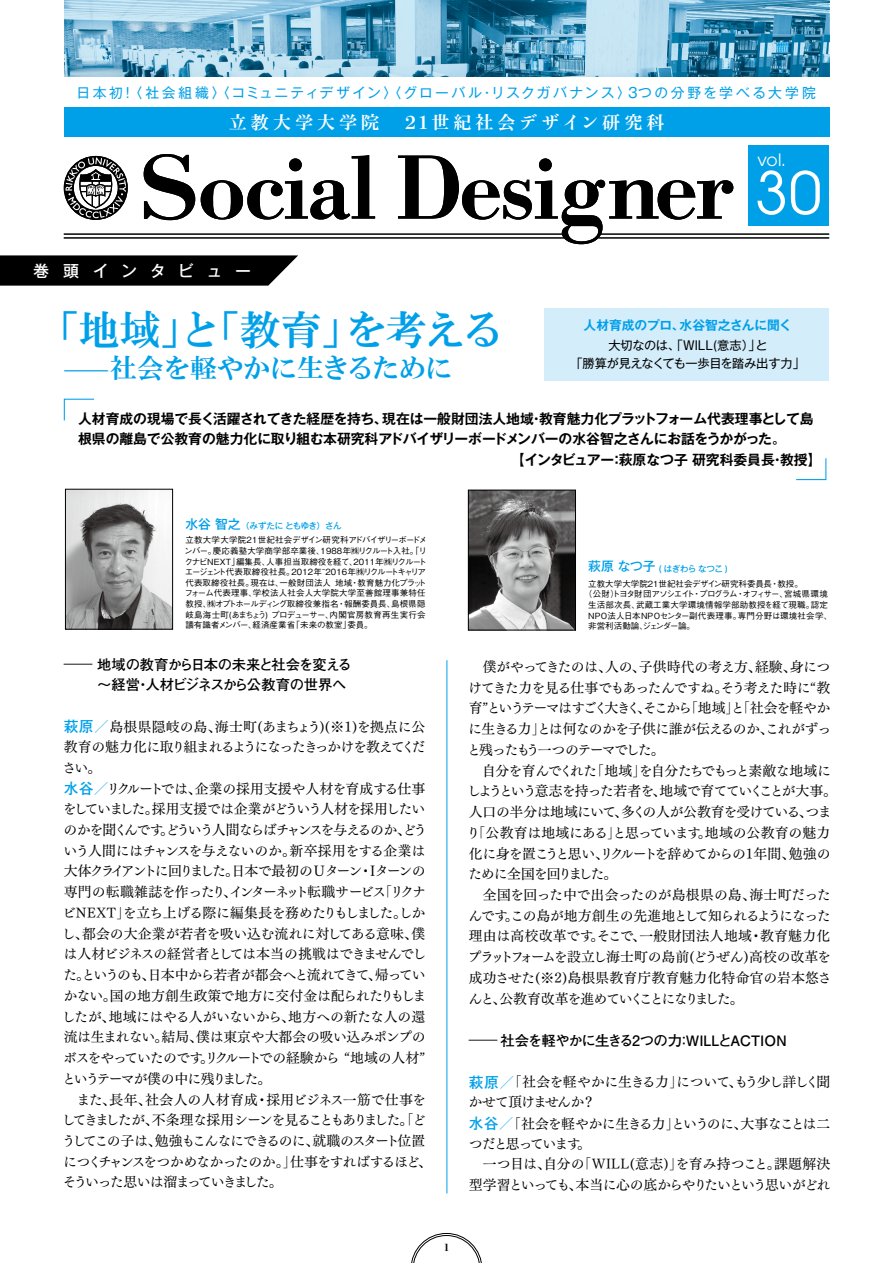
<style>
.page{position:relative;width:893px;height:1263px;background:#fff}
.page>*{position:absolute;margin:0;border:0;box-sizing:border-box;transform-origin:0 0}
.t1{font:500 89.25px "Bodoni BE";letter-spacing:-.02em;color:#000}
.t2{font:58.2px "Avant Garde";color:#fff}
.t3{font:40.8px "Ro H Mincho Std XB";letter-spacing:-.015em;color:#00a0e9}
.t4{font:26.85px "Ro H Mincho Std XB";letter-spacing:-.01em;color:#00a0e9}
.t5{font:18px "Ro H Min Sink Std XB";letter-spacing:.22em;color:#fff}
.t6{font:17.1px "Avant Garde";color:#fff}
.t7{font:500 15.9px "Gothic MB101 Pro";letter-spacing:.795em;color:#fff}
.t8{font:700 14.4px/20.7px "Futo Go B101 Pro";letter-spacing:-.055em;color:#000}
.t9{font:700 14.4px "Futo Go B101 Pro";letter-spacing:-.035em;color:#000}
.t10{font:13.8px/20.7px "Tsuku Min Pro M";letter-spacing:-.05em;color:#000}
.t11{font:700 13.8px "Gothic MB101 Pro De";color:#000}
.t12{font:13.8px "Gothic MB101 Pro";letter-spacing:.165em;color:#00a0e9}
.t13{font:700 12.75px "Gothic MB101 Pro De";letter-spacing:-.005em;color:#00a0e9}
.t14{font:12.15px/18px "Gothic MB101 Pro";letter-spacing:-.02em;color:#000;text-align:center}
.t15{font:500 10.65px "Bodoni BE";color:#000}
.t16{font:500 8.55px/10.6px "Gothic BBB Pro";letter-spacing:.01em;color:#000}
.t17{font:500 8.55px "Gothic BBB Pro";letter-spacing:-.105em;color:#000}
.t18{font:500 8.55px "Gothic MB101 Pro";letter-spacing:-.06em;color:#00a0e9}
.t19{font:500 8.55px "Gothic BBB Pro";letter-spacing:-.035em;color:#000}
.s1{font-size:90px}
.s2{font-size:18.75px}
.s3{font-family:"Koz Go Pr 6 N"}
.s4{font-size:12.75px}
.s5{font-size:10.05px}
.s6{font-family:"Futo Go B101 Pro";font-weight:700;font-size:14.85px;color:#00a0e9}
</style>
<div class="page">
<div style="left:544px;top:308px;width:285px;height:73px;background:#d3edfb"></div>
<div style="left:64px;top:107px;width:765px;height:30px;background:#00a0e9"></div>
<svg style="left:64px;top:0;width:765px;height:77px;background:#6da9c6"></svg>
<div style="left:748px;top:145px;width:81px;height:81px;background:#00a0e9"></div>
<svg style="left:64px;top:156px;width:64px;height:64px"></svg>
<hr style="left:64px;top:234px;width:502px;height:1px;background:#000">
<hr style="left:598px;top:234px;width:231px;height:1px;background:#000">
<hr style="left:64px;top:238px;width:502px;height:1px;background:#000">
<hr style="left:598px;top:238px;width:231px;height:1px;background:#000">
<svg style="left:0;top:255px;width:298px;height:31px;background:#121212"></svg>
<hr style="left:447px;top:660px;width:1px;height:533px;background:#00a0e9">
<img style="left:470px;top:492px;width:104px;height:136px">
<div style="left:468px;top:490px;width:108px;height:140px;border:1px solid #000"></div>
<img style="left:67px;top:491px;width:104px;height:136px">
<div style="left:65px;top:489px;width:108px;height:140px;border:1px solid #000"></div>
<svg style="left:63px;top:398px;width:32px;height:23px"></svg>
<svg style="left:796px;top:458px;width:31px;height:23px"></svg>
<svg style="left:411px;top:1233px;width:71px;height:30px"></svg>
<p class="t12" style="left:77px;top:82px;width:741px">日本初！〈社会組織〉〈コミュニティデザイン〉〈グローバル・リスクガバナンス〉3つの分野を学べる大学院</p>
<h3 class="t5" style="left:229px;top:111px;width:437px">立教大学大学院　21世紀社会デザイン研究科</h3>
<p class="t6" style="left:757px;top:150px;width:30px">vol.</p>
<h2 class="t2" style="left:755px;top:159px;width:67px">30</h2>
<h1 class="t1" style="left:137px;top:137px;width:599px"><span class="s1">S</span>ocial Designer</h1>
<p class="t7" style="left:33px;top:258px;width:219px">巻頭インタビュー</p>
<h3 class="t3" style="left:39px;top:304px;width:466px">「地域」と「教育」を考える</h3>
<h3 class="t4" style="left:62px;top:351px;width:392px"><span class="s2">―</span>社会を軽やかに生きるために</h3>
<p class="t13" style="left:584px;top:315px;width:210px">人材育成のプロ、水谷智之さんに聞く</p>
<p class="t14" style="left:570px;top:335px;width:236px">大切なのは、「WILL(意志）」と<br>「勝算が見えなくても一歩目を踏み出す力」</p>
<p class="t11" style="left:78px;top:407px;width:737px">人材育成の現場で長く活躍されてきた経歴を持ち、現在は一般財団法人地域・教育魅力化プラットフォーム代表理事として島</p>
<p class="t11" style="left:78px;top:428px;width:709px">根県の離島で公教育の魅力化に取り組む本研究科アドバイザリーボードメンバーの水谷智之さんにお話をうかがった。</p>
<p class="t11" style="left:511px;top:448px;width:312px">【インタビュアー：萩原なつ<span class="s3">子</span>研究科委員長・教授】</p>
<p class="t18" style="left:185px;top:519px;width:158px"><span class="s4">水谷 智之</span>（みずたに ともゆき）さん</p>
<p class="t16" style="left:184px;top:534px;width:244px">立教大学大学院21世紀社会デザイン研究科アドバイザリーボードメンバー。慶応義塾大学商学部卒業後、1988年㈱リクルート入社。「リクナビNEXT」編集長、人事担当取締役を経て、2011年㈱リクルートエージェント代表取締役社長。2012年~2016年㈱リクルートキャリア代表取締役社長。現在は、一般財団法人 地域・教育魅力化プラットフォーム代表理事、学校法人社会人大学院大学至善館理事兼特任教授、㈱オプトホールディング取締役兼指名・報酬委員長、島根県隠岐島海士町(あまちょう) プロデューサー、内閣官房教育再生実行会議有識者メンバー、経済産業省「未来の教室」委員。</p>
<p class="t8" style="left:97px;top:652px;width:269px;text-indent:-33px"><span class="s5">―</span> 地域の教育から日本の未来と社会を変える　～経営・人材ビジネスから公教育の世界へ</p>
<p class="t10" style="left:62px;top:715px;width:372px"><span class="s6">萩原／</span>島根県隠岐の島、海士町(あまちょう)(※1)を拠点に公教育の魅力化に取り組まれるようになったきっかけを教えてください。<br><span class="s6">水谷／</span>リクルートでは、企業の採用支援や人材を育成する仕事をしていました。採用支援では企業がどういう人材を採用したいのかを聞くんです。どういう人間ならばチャンスを与えるのか、どういう人間にはチャンスを与えないのか。新卒採用をする企業は大体クライアントに回りました。日本で最初のＵターン・Ｉターンの専門の転職雑誌を作ったり、インターネット転職サービス「リクナビNEXT」を立ち上げる際に編集長を務めたりもしました。しかし、都会の大企業が若者を吸い込む流れに対してある意味、僕は人材ビジネスの経営者としては本当の挑戦はできませんでした。というのも、日本中から若者が都会へと流れてきて、帰っていかない。国の地方創生政策で地方に交付金は配られたりもしましたが、地域にはやる人がいないから、地方への新たな人の還流は生まれない。結局、僕は東京や大都会の吸い込みポンプのボスをやっていたのです。リクルートでの経験から “地域の人材”というテーマが僕の中に残りました。<br>　また、長年、社会人の人材育成・採用ビジネス一筋で仕事をしてきましたが、不条理な採用シーンを見ることもありました。「どうしてこの子は、勉強もこんなにできるのに、就職のスタート位置につくチャンスをつかめなかったのか。」仕事をすればするほど、そういった思いは溜まっていきました。</p>
<p class="t18" style="left:588px;top:561px;width:141px"><span class="s4">萩原 なつ子</span> ( はぎわら なつこ )</p>
<p class="t16" style="left:588px;top:577px;width:216px">立教大学大学院21世紀社会デザイン研究科委員長・教授。</p>
<p class="t17" style="left:584px;top:587px;width:246px">（公財）トヨタ財団アソシエイト・プログラム・オフィサー、宮城県環境</p>
<p class="t16" style="left:588px;top:598px;width:241px">生活部次長、武蔵工業大学環境情報学部助教授を経て現職。認定</p>
<p class="t16" style="left:588px;top:609px;width:245px">NPO法人日本NPOセンター副代表理事。専門分野は環境社会学、</p>
<p class="t19" style="left:588px;top:619px;width:108px">非営利活動論、ジェンダー論。</p>
<p class="t10" style="left:466px;top:655px;width:372px">　僕がやってきたのは、人の、子供時代の考え方、経験、身につけてきた力を見る仕事でもあったんですね。そう考えた時に“教育”というテーマはすごく大きく、そこから「地域」と「社会を軽やかに生きる力」とは何なのかを子供に誰が伝えるのか、これがずっと残ったもう一つのテーマでした。<br>　自分を育んでくれた「地域」を自分たちでもっと素敵な地域にしようという意志を持った若者を、地域で育てていくことが大事。人口の半分は地域にいて、多くの人が公教育を受けている、つまり「公教育は地域にある」と思っています。地域の公教育の魅力化に身を置こうと思い、リクルートを辞めてからの1年間、勉強のために全国を回りました。<br>　全国を回った中で出会ったのが島根県の島、海士町だったんです。この島が地方創生の先進地として知られるようになった理由は高校改革です。そこで、一般財団法人地域・教育魅力化プラットフォームを設立し海士町の島前(どうぜん)高校の改革を成功させた(※2)島根県教育庁教育魅力化特命官の岩本悠さんと、公教育改革を進めていくことになりました。</p>
<p class="t9" style="left:469px;top:1028px;width:320px"><span class="s5">―</span> 社会を軽やかに生きる2つの力：WILLとACTION</p>
<p class="t10" style="left:468px;top:1070px;width:363px"><span class="s6">萩原／</span>「社会を軽やかに生きる力」について、もう少し詳しく聞かせて頂けませんか？<br><span class="s6">水谷／</span>「社会を軽やかに生きる力」というのに、大事なことは二つだと思っています。<br>　一つ目は、自分の「WILL(意志)」を育み持つこと。課題解決型学習といっても、本当に心の底からやりたいという思いがどれ</p>
<p class="t15" style="left:444px;top:1241px;width:7px">1</p>
</div>
